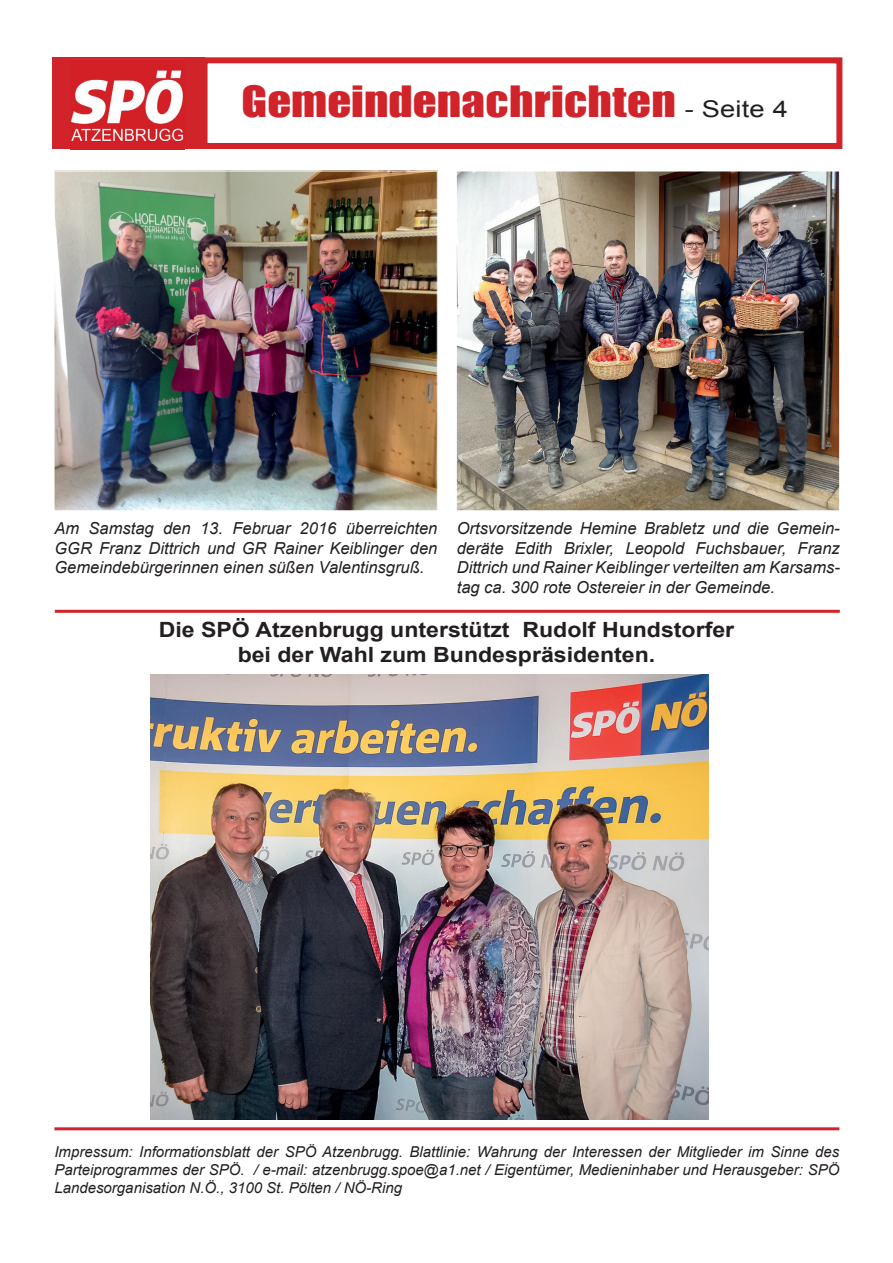
<style>
.page{position:relative;width:893px;height:1263px;background:#fff}
.page>*{position:absolute;margin:0;border:0;box-sizing:border-box;transform-origin:0 0}
.t1{font:39.6px "Impact";letter-spacing:.005em;color:#d1232a;scale:1.18 1}
.t2{font:700 21px/25.2px "Arial";color:#231f20;text-align:center;scale:1.1 1}
.t3{font:italic 16.5px/19.8px "Arial";color:#231f20;text-align:justify}
.t4{font:italic 15px/18px "Arial";color:#231f20;text-align:justify}
.s1{font-family:"Arial";font-size:23.1px;color:#231f20}
</style>
<div class="page">
<div style="left:52px;top:57px;width:153px;height:92px;background:#d1232a"></div>
<img style="left:71px;top:70px;width:113px;height:72px">
<div style="left:202px;top:57px;width:640px;height:92px;border:6px solid #d1232a"></div>
<hr style="left:54px;top:1127px;width:785px;height:3px;background:#d1232a">
<img style="left:56px;top:173px;width:379px;height:336px">
<div style="left:54px;top:171px;width:383px;height:340px;border:1px solid #fff"></div>
<img style="left:151px;top:675px;width:558px;height:444px">
<img style="left:458px;top:173px;width:380px;height:336px">
<div style="left:456px;top:171px;width:384px;height:340px;border:1px solid #fff"></div>
<hr style="left:55px;top:610px;width:785px;height:3px;background:#d1232a">
<h1 class="t1" style="left:242px;top:71px;width:464px">Gemeindenachrichten <span class="s1">- Seite 4</span></h1>
<p class="t3" style="left:54px;top:518px;width:385px">Am Samstag den 13. Februar 2016 überreichten GGR Franz Dittrich und GR Rainer Keiblinger den Gemeindebürgerinnen einen süßen Valentinsgruß.</p>
<p class="t3" style="left:457px;top:518px;width:385px">Ortsvorsitzende Hemine Brabletz und die Gemein&shy;deräte Edith Brixler, Leopold Fuchsbauer, Franz Dittrich und Rainer Keiblinger verteilten am Karsams&shy;tag ca. 300 rote Ostereier in der Gemeinde.</p>
<p class="t2" style="left:159px;top:617px;width:525px">Die SPÖ Atzenbrugg unterstützt Rudolf Hundstorfer bei der Wahl zum Bundespräsidenten.</p>
<p class="t4" style="left:54px;top:1142px;width:786px">Impressum: Informationsblatt der SPÖ Atzenbrugg. Blattlinie: Wahrung der Interessen der Mitglieder im Sinne des Parteiprogrammes der SPÖ. / e-mail: atzenbrugg.spoe@a1.net / Eigentümer, Medieninhaber und Herausgeber: SPÖ Landesorganisation N.Ö., 3100 St. Pölten / NÖ-Ring</p>
</div>
